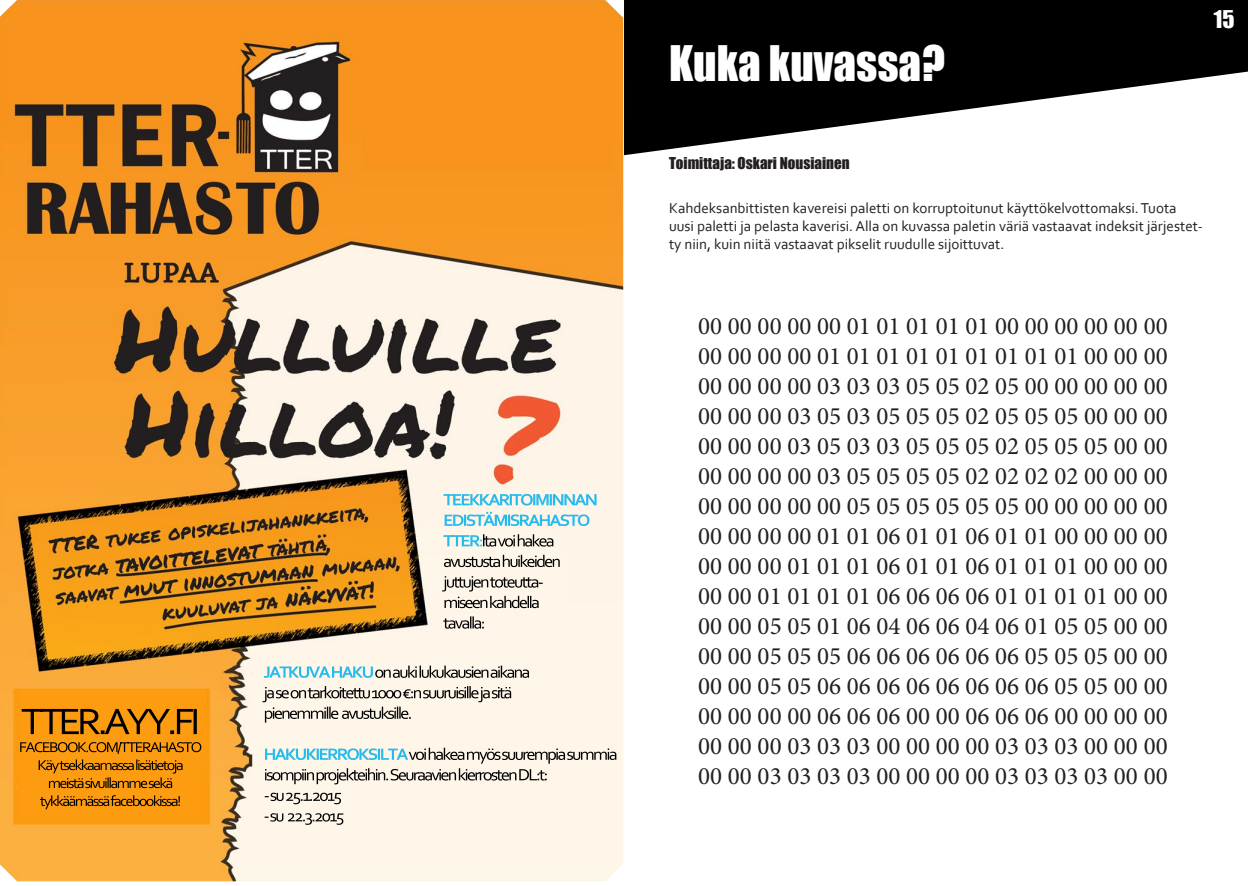
<style>
.page{position:relative;width:1248px;height:886px;background:#fff}
.page>*{position:absolute;margin:0;border:0;box-sizing:border-box;transform-origin:0 0}
.t1{font:45px "Impact";color:#fff}
.t2{font:25px "Minion Pro";color:#231f20}
.t3{font:22.5px "Impact";color:#fff}
.t4{font:15px/18px "Corbel";color:#231f20}
.t5{font:15px "Impact";color:#231f20}
</style>
<div class="page">
<svg style="left:640px;top:0;width:607px;height:153px;fill:#000"></svg>
<img style="left:0;top:0;width:640px;height:882px">
<p class="t1" style="left:669px;top:28px;width:277px">Kuka kuvassa?</p>
<p class="t3" style="left:1213px;top:1px;width:22px">15</p>
<p class="t3" style="left:1213px;top:10px;width:22px">15</p>
<p class="t5" style="left:669px;top:152px;width:182px">Toimittaja: Oskari Nousiainen</p>
<p class="t4" style="left:669px;top:199px;width:535px">Kahdeksanbittisten kavereisi paletti on korruptoitunut käyttökelvottomaksi. Tuota uusi paletti ja pelasta kaverisi. Alla on kuvassa paletin väriä vastaavat indeksit järjestet&shy;ty niin, kuin niitä vastaavat pikselit ruudulle sijoittuvat.</p>
<p class="t2" style="left:698px;top:309px;width:471px">00 00 00 00 00 01 01 01 01 01 00 00 00 00 00 00</p>
<p class="t2" style="left:698px;top:339px;width:471px">00 00 00 00 01 01 01 01 01 01 01 01 01 00 00 00</p>
<p class="t2" style="left:698px;top:369px;width:471px">00 00 00 00 03 03 03 05 05 02 05 00 00 00 00 00</p>
<p class="t2" style="left:698px;top:399px;width:471px">00 00 00 03 05 03 05 05 05 02 05 05 05 00 00 00</p>
<p class="t2" style="left:698px;top:429px;width:471px">00 00 00 03 05 03 03 05 05 05 02 05 05 05 00 00</p>
<p class="t2" style="left:698px;top:459px;width:471px">00 00 00 00 03 05 05 05 05 02 02 02 02 00 00 00</p>
<p class="t2" style="left:698px;top:489px;width:471px">00 00 00 00 00 05 05 05 05 05 05 00 00 00 00 00</p>
<p class="t2" style="left:698px;top:519px;width:471px">00 00 00 00 01 01 06 01 01 06 01 01 00 00 00 00</p>
<p class="t2" style="left:698px;top:549px;width:471px">00 00 00 01 01 01 06 01 01 06 01 01 01 00 00 00</p>
<p class="t2" style="left:698px;top:579px;width:471px">00 00 01 01 01 01 06 06 06 06 01 01 01 01 00 00</p>
<p class="t2" style="left:698px;top:609px;width:471px">00 00 05 05 01 06 04 06 06 04 06 01 05 05 00 00</p>
<p class="t2" style="left:698px;top:639px;width:471px">00 00 05 05 05 06 06 06 06 06 06 05 05 05 00 00</p>
<p class="t2" style="left:698px;top:669px;width:471px">00 00 05 05 06 06 06 06 06 06 06 06 05 05 00 00</p>
<p class="t2" style="left:698px;top:699px;width:471px">00 00 00 00 06 06 06 00 00 06 06 06 00 00 00 00</p>
<p class="t2" style="left:698px;top:729px;width:471px">00 00 00 03 03 03 00 00 00 00 03 03 03 00 00 00</p>
<p class="t2" style="left:698px;top:759px;width:471px">00 00 03 03 03 03 00 00 00 00 03 03 03 03 00 00</p>
</div>
